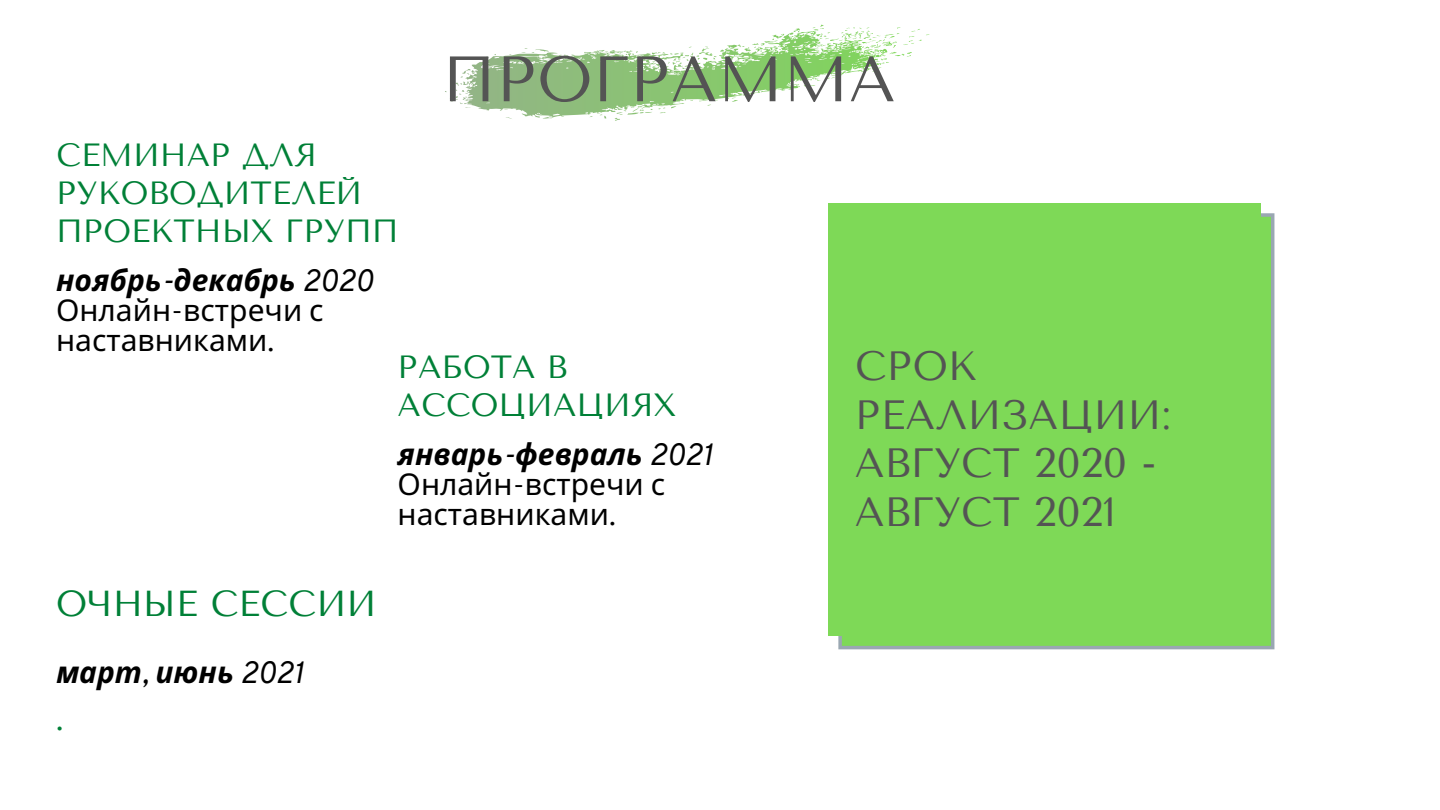
<style>
.page{position:relative;width:1440px;height:810px;background:#fff}
.page>*{position:absolute;margin:0;border:0;box-sizing:border-box;transform-origin:0 0}
.t1{font:64px "Tenor Sans";color:#545454}
.t2{font:40.7px/48.7px "Tenor Sans";color:#545454}
.t3{font:36px "Tenor Sans";color:#008037}
.t4{font:32px/38.2px "Tenor Sans";color:#008037}
.t5{font:300 32px "Overpass";color:#008037}
.t6{font:30px/30px "Noto Sans";color:#000}
.t7{font:italic 700 30px "Noto Sans";color:#000}
.s1{font-weight:700;font-style:italic}
.s2{font-family:"Overpass";font-style:italic}
.s3{font-family:"Overpass";font-weight:300}
.s4{font-family:"Overpass";font-weight:400}
</style>
<div class="page">
<svg style="left:445px;top:25px;width:485px;height:96px"></svg>
<svg style="left:838px;top:213px;width:436px;height:436px;background:#84cc6d"></svg>
<div style="left:829px;top:204px;width:432px;height:432px;background:#7ed957"></div>
<h1 class="t1" style="left:442px;top:42px;width:455px">ПРОГРАММА</h1>
<p class="t4" style="left:56px;top:136px;width:344px">СЕМИНАР ДЛЯ<br>РУКОВОДИТЕЛЕЙ<br>ПРОЕКТНЫХ ГРУПП</p>
<p class="t6" style="left:56px;top:264px;width:319px"><span class="s1">ноябрь</span><span class="s2">-</span><span class="s1">декабрь</span> <span class="s2">2020<br></span>Онлайн<span class="s3">-</span>встречи с наставниками<span class="s3">.</span></p>
<p class="t4" style="left:398px;top:348px;width:280px">РАБОТА В<br>АССОЦИАЦИЯХ</p>
<p class="t6" style="left:398px;top:438px;width:316px"><span class="s1">январь</span><span class="s2">-</span><span class="s1">февраль</span> <span class="s2">2021<br></span>Онлайн<span class="s3">-</span>встречи с наставниками<span class="s3">.</span></p>
<p class="t3" style="left:56px;top:582px;width:322px">ОЧНЫЕ СЕССИИ</p>
<p class="t7" style="left:56px;top:651px;width:249px">март<span class="s4">,</span> июнь <span class="s4">2021</span></p>
<p class="t5" style="left:56px;top:706px;width:9px">.</p>
<h2 class="t2" style="left:855px;top:342px;width:318px">СРОК<br>РЕАЛИЗАЦИИ:<br>АВГУСТ 2020 -<br>АВГУСТ 2021</h2>
</div>
